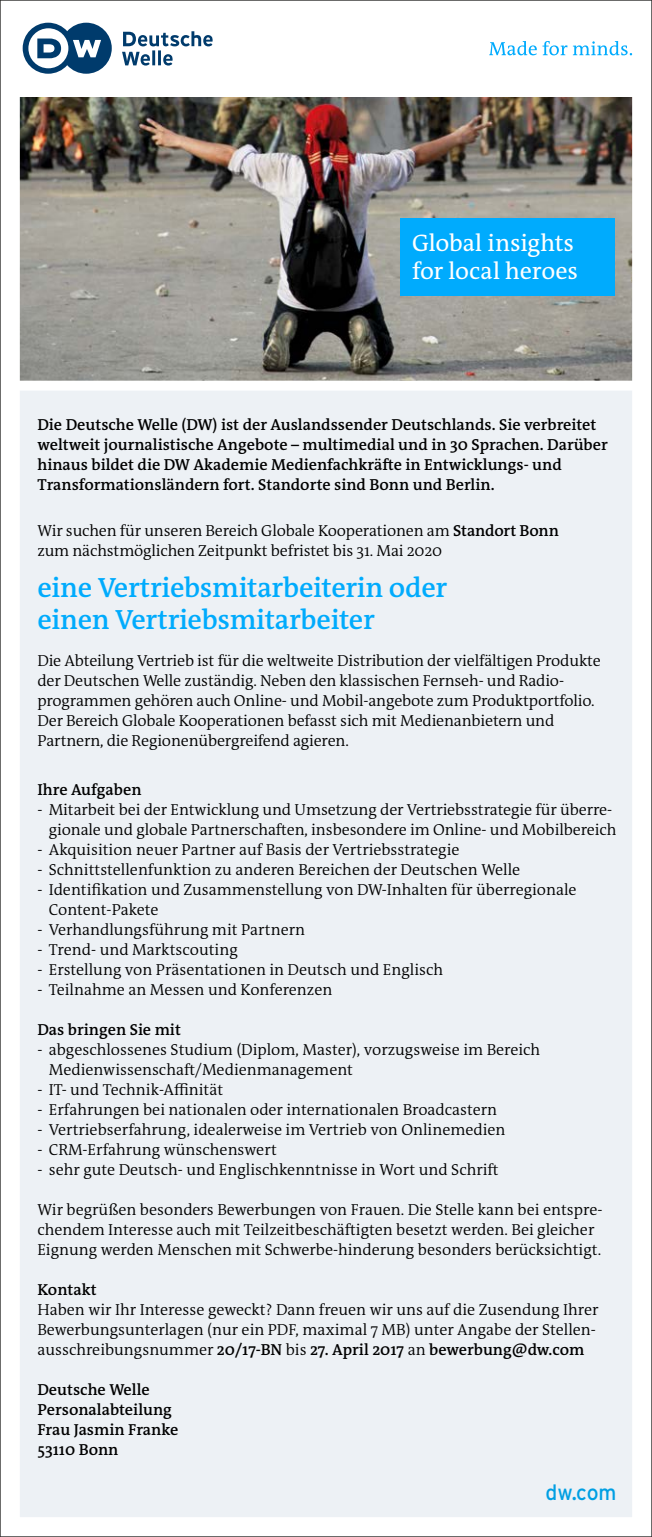
<style>
.page{position:relative;width:652px;height:1537px;background:#fff}
.page>*{position:absolute;margin:0;border:0;box-sizing:border-box;transform-origin:0 0}
.t1{font:600 28px/32px "DW The Antiqua B W6";letter-spacing:-.01em;color:#00abfd}
.t2{font:24px/28.8px "DW The Antiqua B W5 Plain";letter-spacing:-.005em;color:#fff}
.t3{font:21.6px "Interstate DW";color:#009fe3;scale:.96 1}
.t4{font:300 16px/20px "DW The Antiqua B W4";color:#000}
.t5{font:600 16px/20px "DW The Antiqua B W6";color:#000}
.s1{font-family:"DW The Antiqua B W6";font-weight:600}
.s2{font-family:"DW The Antiqua B W4";font-weight:300}
</style>
<div class="page">
<div style="left:0;top:0;width:652px;height:1536px;background:#edf1f5"></div>
<img style="left:21px;top:96px;width:610px;height:285px">
<div style="left:401px;top:218px;width:214px;height:78px;background:#00abfd"></div>
<div style="left:0;top:0;width:652px;height:1536px;border:20px solid #fff"></div>
<div style="left:0;top:0;width:652px;height:96px;background:#fff"></div>
<svg style="left:122px;top:31px;width:91px;height:35px"></svg>
<svg style="left:23px;top:23px;width:89px;height:51px"></svg>
<svg style="left:489px;top:41px;width:143px;height:14px"></svg>
<div style="left:16px;top:381px;width:618px;height:9px;background:#fff"></div>
<h2 class="t2" style="left:412px;top:228px;width:168px">Global insights for local heroes</h2>
<p class="t5" style="left:37px;top:415px;width:572px">Die Deutsche Welle (DW) ist der Auslandssender Deutschlands. Sie verbreitet weltweit journalistische Angebote – multimedial und in 30 Sprachen. Darüber hinaus bildet die DW Akademie Medienfachkräfte in Entwicklungs- und Transformationsländern fort. Standorte sind Bonn und Berlin.</p>
<p class="t4" style="left:37px;top:521px;width:523px">Wir suchen für unseren Bereich Globale Kooperationen am <span class="s1">Standort Bonn </span>zum nächstmöglichen Zeitpunkt befristet bis 31. Mai 2020</p>
<h1 class="t1" style="left:37px;top:572px;width:411px">eine Vertriebsmitarbeiterin oder einen Vertriebsmitarbeiter</h1>
<p class="t4" style="left:37px;top:650px;width:565px">Die Abteilung Vertrieb ist für die weltweite Distribution der vielfältigen Produkte der Deutschen Welle zuständig. Neben den klassischen Fernseh- und Radio&shy;programmen gehören auch Online- und Mobil-angebote zum Produktportfolio.<br>Der Bereich Globale Kooperationen befasst sich mit Medienanbietern und Partnern, die Regionenübergreifend agieren.</p>
<p class="t5" style="left:37px;top:779px;width:106px">Ihre Aufgaben</p>
<p class="t4" style="left:37px;top:799px;width:581px;text-align:right">- Mitarbeit bei der Entwicklung und Umsetzung der Vertriebsstrategie für überre&shy;gionale und globale Partnerschaften, insbesondere im Online- und Mobilbereich</p>
<p class="t4" style="left:37px;top:839px;width:423px">- Akquisition neuer Partner auf Basis der Vertriebsstrategie</p>
<p class="t4" style="left:37px;top:859px;width:484px">- Schnittstellenfunktion zu anderen Bereichen der Deutschen Welle</p>
<p class="t4" style="left:49px;top:879px;width:529px;text-indent:-11px">- Identifikation und Zusammenstellung von DW-Inhalten für überregionale<br>Content-Pakete</p>
<p class="t4" style="left:37px;top:919px;width:269px">- Verhandlungsführung mit Partnern</p>
<p class="t4" style="left:37px;top:939px;width:202px">- Trend- und Marktscouting</p>
<p class="t4" style="left:37px;top:959px;width:407px">- Erstellung von Präsentationen in Deutsch und Englisch</p>
<p class="t4" style="left:37px;top:979px;width:296px">- Teilnahme an Messen und Konferenzen</p>
<p class="t5" style="left:37px;top:1019px;width:145px">Das bringen Sie mit</p>
<p class="t4" style="left:49px;top:1039px;width:493px;text-indent:-11px">- abgeschlossenes Studium (Diplom, Master), vorzugsweise im Bereich<br>Medienwissenschaft/Medienmanagement</p>
<p class="t4" style="left:37px;top:1079px;width:187px">- IT- und Technik-Affinität</p>
<p class="t4" style="left:37px;top:1099px;width:461px">- Erfahrungen bei nationalen oder internationalen Broadcastern</p>
<p class="t4" style="left:37px;top:1119px;width:470px">- Vertriebserfahrung, idealerweise im Vertrieb von Onlinemedien</p>
<p class="t4" style="left:37px;top:1139px;width:241px">- CRM-Erfahrung wünschenswert</p>
<p class="t4" style="left:37px;top:1159px;width:463px">- sehr gute Deutsch- und Englischkenntnisse in Wort und Schrift</p>
<p class="t4" style="left:37px;top:1199px;width:567px">Wir begrüßen besonders Bewerbungen von Frauen. Die Stelle kann bei entspre&shy;chendem Interesse auch mit Teilzeitbeschäftigten besetzt werden. Bei gleicher<br>Eignung werden Menschen mit Schwerbe-hinderung besonders berücksichtigt.</p>
<p class="t5" style="left:37px;top:1279px;width:61px">Kontakt</p>
<p class="t4" style="left:37px;top:1299px;width:562px">Haben wir Ihr Interesse geweckt? Dann freuen wir uns auf die Zusendung Ihrer<br>Bewerbungsunterlagen (nur ein PDF, maximal 7 MB) unter Angabe der Stellen-</p>
<p class="t5" style="left:37px;top:1339px;width:549px"><span class="s2">ausschreibungsnummer</span> 20/17-BN <span class="s2">bis</span> 27. April 2017 <span class="s2">an</span> bewerbung@dw.com</p>
<p class="t5" style="left:37px;top:1379px;width:142px">Deutsche Welle<br>Personalabteilung<br>Frau Jasmin Franke<br>53110 Bonn</p>
<h3 class="t3" style="left:546px;top:1480px;width:75px">dw.com</h3>
</div>
